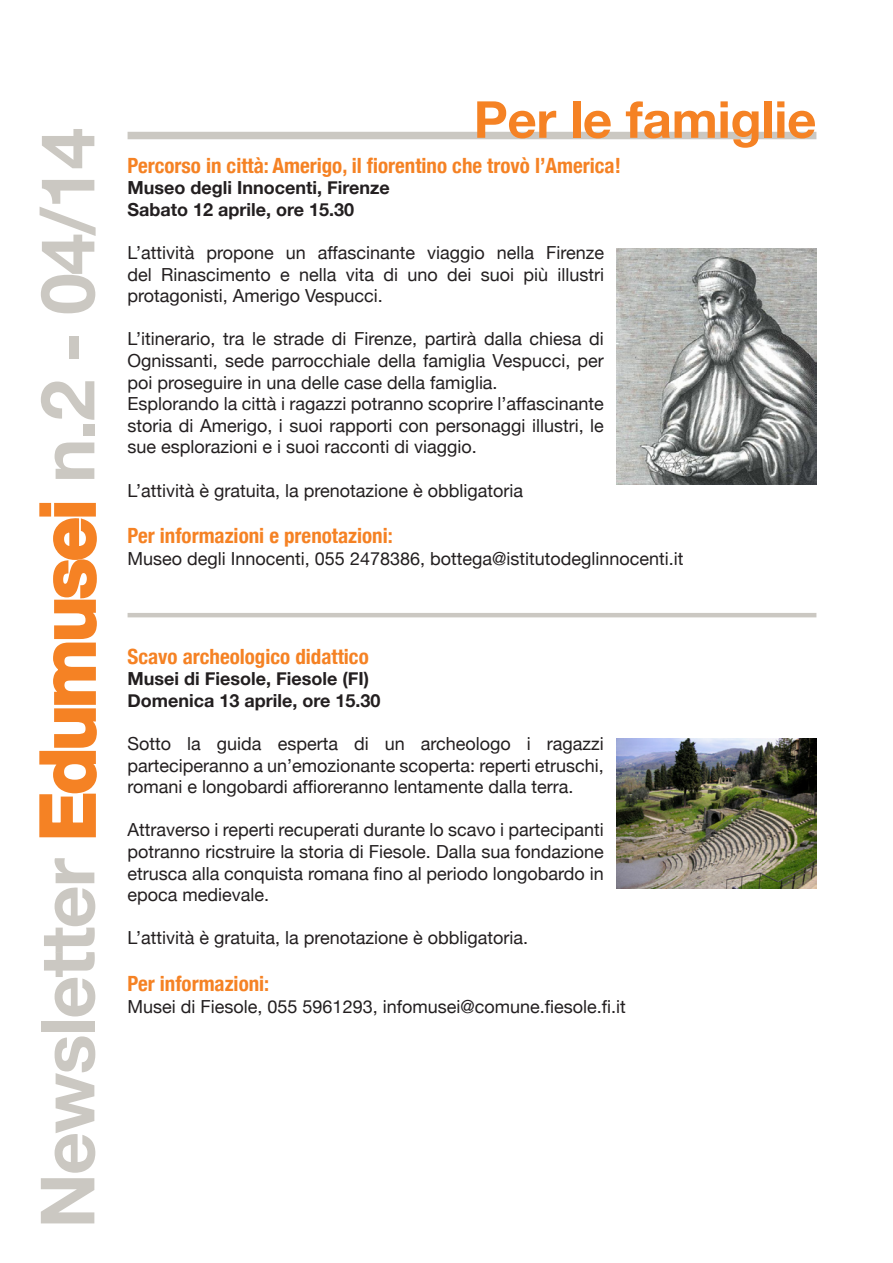
<style>
.page{position:relative;width:893px;height:1263px;background:#fff}
.page>*{position:absolute;margin:0;border:0;box-sizing:border-box;transform-origin:0 0}
.t1{font:700 75px "Helvetica Neue";letter-spacing:-.025em;color:#cbc8c2}
.titolo{font:700 51px "Helvetica Neue";letter-spacing:-.005em;color:#f58224}
.titolo_notizia{font:700 condensed 21px "Helvetica Neue";color:#f58224}
.testo{font:18px/21.6px "Helvetica Neue";color:#231f20;text-align:justify}
.testo-2{font:700 18px "Helvetica Neue";color:#231f20}
.s1{color:#f58224}
</style>
<div class="page">
<svg style="left:39px;top:502px;width:58px;height:336px"></svg>
<div style="left:128px;top:132px;width:688px;height:7px;background:#cbc8c2"></div>
<img style="left:617px;top:249px;width:199px;height:235px">
<img style="left:617px;top:739px;width:199px;height:150px">
<hr style="left:128px;top:613px;width:688px;height:4px;background:#cbc8c2">
<h1 class="t1" style="left:21px;top:1228px;width:1102px;rotate:-90deg">Newsletter <span class="s1">Edumusei</span> n.2 - 04/14</h1>
<p class="titolo" style="left:474px;top:88px;width:344px">Per le famiglie</p>
<p class="titolo_notizia" style="left:128px;top:152px;width:495px">Percorso in città: Amerigo, il fiorentino che trovò l’America!</p>
<p class="testo-2" style="left:128px;top:177px;width:264px">Museo degli Innocenti, Firenze</p>
<p class="testo-2" style="left:128px;top:198px;width:228px">Sabato 12 aprile, ore 15.30</p>
<p class="testo" style="left:128px;top:242px;width:478px">L’attività propone un affascinante viaggio nella Firenze del Rinascimento e nella vita di uno dei suoi più illustri protagonisti, Amerigo Vespucci.</p>
<p class="testo" style="left:128px;top:328px;width:478px">L’itinerario, tra le strade di Firenze, partirà dalla chiesa di Ognissanti, sede parrocchiale della famiglia Vespucci, per poi proseguire in una delle case della famiglia.</p>
<p class="testo" style="left:128px;top:393px;width:478px">Esplorando la città i ragazzi potranno scoprire l’affascinante storia di Amerigo, i suoi rapporti con personaggi illustri, le sue esplorazioni e i suoi racconti di viaggio.</p>
<p class="testo" style="left:128px;top:479px;width:397px">L’attività è gratuita, la prenotazione è obbligatoria</p>
<p class="titolo_notizia" style="left:128px;top:523px;width:267px">Per informazioni e prenotazioni:</p>
<p class="testo" style="left:128px;top:548px;width:557px">Museo degli Innocenti, 055 2478386, bottega@istitutodeglinnocenti.it</p>
<p class="titolo_notizia" style="left:128px;top:643px;width:243px">Scavo archeologico didattico</p>
<p class="testo-2" style="left:128px;top:668px;width:243px">Musei di Fiesole, Fiesole (FI)</p>
<p class="testo-2" style="left:128px;top:689px;width:254px">Domenica 13 aprile, ore 15.30</p>
<p class="testo" style="left:128px;top:732px;width:478px">Sotto la guida esperta di un archeologo i ragazzi parteciperanno a un’emozionante scoperta: reperti etruschi, romani e longobardi affioreranno lentamente dalla terra.</p>
<p class="testo" style="left:128px;top:819px;width:478px">Attraverso i reperti recuperati durante lo scavo i partecipanti potranno ricstruire la storia di Fiesole. Dalla sua fondazione etrusca alla conquista romana fino al periodo longobardo in epoca medievale.</p>
<p class="testo" style="left:128px;top:927px;width:402px">L’attività è gratuita, la prenotazione è obbligatoria.</p>
<p class="titolo_notizia" style="left:128px;top:971px;width:143px">Per informazioni:</p>
<p class="testo" style="left:128px;top:995px;width:500px">Musei di Fiesole, 055 5961293, infomusei@comune.fiesole.fi.it</p>
</div>
